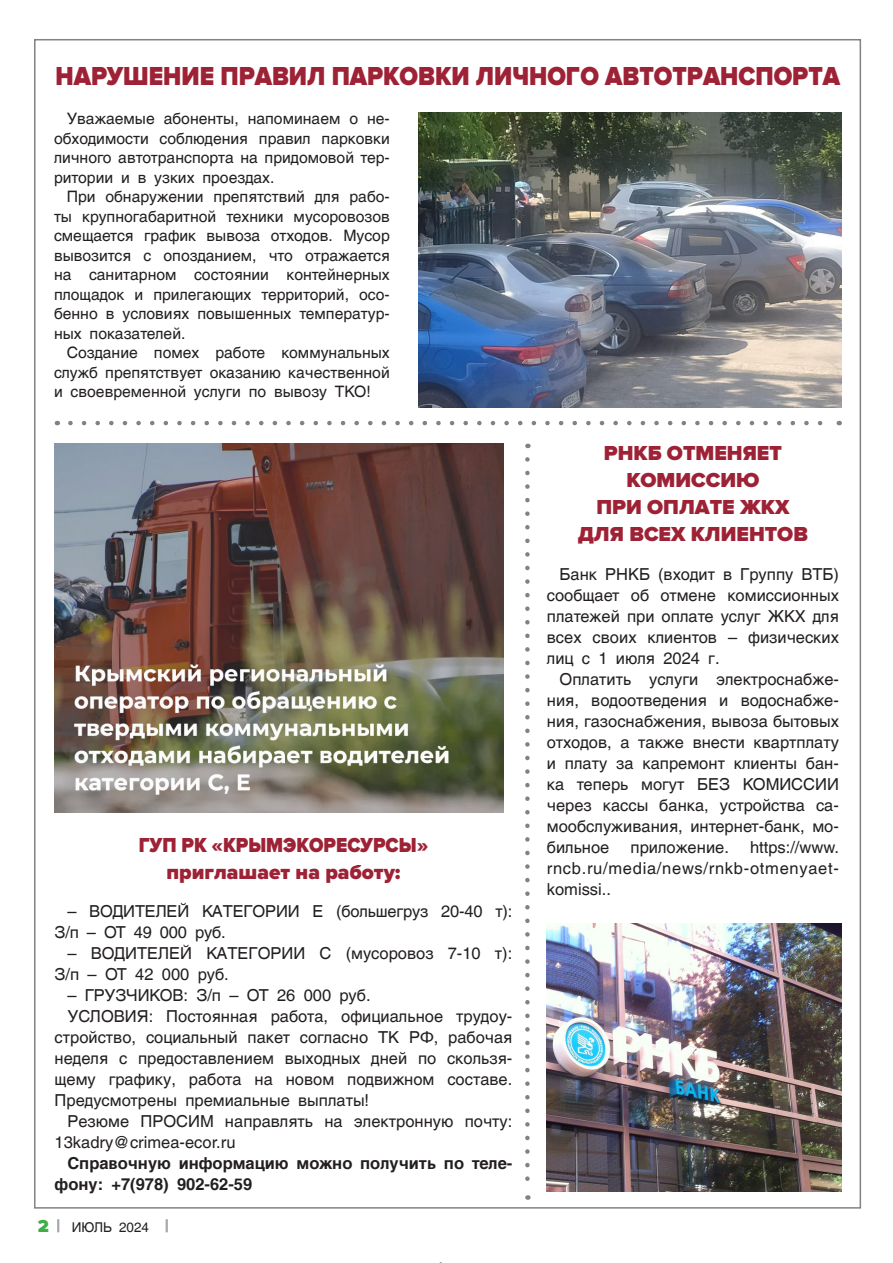
<style>
.page{position:relative;width:893px;height:1263px;background:#fff}
.page>*{position:absolute;margin:0;border:0;box-sizing:border-box;transform-origin:0 0}
.t1{font:900 27px "Proxima Nova";color:#9e2235;scale:.9 1}
.t2{font:900 21px/27px "Proxima Nova";color:#9e2235;text-align:center}
.t3{font:900 21px/27px "Proxima Nova";color:#9e2235;text-align:center;scale:.9 1}
.t4{font:900 18px "Proxima Nova";color:#40ae49}
.t5{font:16.5px/21px "AG Helvetica";color:#231f20;text-align:justify}
.t6{font:700 16.5px/21px "AG Helvetica";color:#231f20}
.t7{font:15.75px/19.5px "AG Helvetica";color:#231f20;text-align:justify}
.t8{font:13.5px "AG Helvetica";color:#231f20}
</style>
<div class="page">
<svg style="left:57px;top:1219px;width:2px;height:13px"></svg>
<svg style="left:166px;top:1219px;width:2px;height:13px"></svg>
<svg style="left:525px;top:459px;width:5px;height:741px"></svg>
<svg style="left:70px;top:421px;width:753px;height:4px"></svg>
<img style="left:54px;top:444px;width:449px;height:369px">
<img style="left:547px;top:923px;width:294px;height:268px">
<img style="left:419px;top:113px;width:422px;height:294px">
<h1 class="t1" style="left:56px;top:60px;width:873px">НАРУШЕНИЕ ПРАВИЛ ПАРКОВКИ ЛИЧНОГО АВТОТРАНСПОРТА</h1>
<p class="t7" style="left:54px;top:109px;width:337px;text-indent:13px">Уважаемые абоненты, напоминаем о не&shy;обходимости соблюдения правил парковки личного автотранспорта на придомовой тер&shy;ритории и в узких проездах.</p>
<p class="t7" style="left:54px;top:187px;width:337px;text-indent:13px">При обнаружении препятствий для рабо&shy;ты крупногабаритной техники мусоровозов смещается график вывоза отходов. Мусор вывозится с опозданием, что отражается на санитарном состоянии контейнерных площадок и прилегающих территорий, осо&shy;бенно в условиях повышенных температур&shy;ных показателей.</p>
<p class="t7" style="left:54px;top:343px;width:337px;text-indent:13px">Создание помех работе коммунальных служб препятствует оказанию качественной и своевременной услуги по вывозу ТКО!</p>
<p class="t3" style="left:139px;top:832px;width:323px">ГУП РК «КРЫМЭКОРЕСУРСЫ» приглашает на работу:</p>
<p class="t5" style="left:55px;top:900px;width:459px;text-indent:13px">– ВОДИТЕЛЕЙ КАТЕГОРИИ Е (большегруз 20-40 т):<br>З/п – ОТ 49 000 руб.</p>
<p class="t5" style="left:55px;top:942px;width:459px;text-indent:13px">– ВОДИТЕЛЕЙ КАТЕГОРИИ С (мусоровоз 7-10 т):<br>З/п – ОТ 42 000 руб.</p>
<p class="t5" style="left:67px;top:984px;width:305px">– ГРУЗЧИКОВ: З/п – ОТ 26 000 руб.</p>
<p class="t5" style="left:67px;top:1005px;width:446px">УСЛОВИЯ: Постоянная работа, официальное трудоу-</p>
<p class="t5" style="left:55px;top:1026px;width:459px">стройство, социальный пакет согласно ТК РФ, рабочая</p>
<p class="t5" style="left:55px;top:1047px;width:459px">неделя с предоставлением выходных дней по скользя-</p>
<p class="t5" style="left:55px;top:1068px;width:459px">щему графику, работа на новом подвижном составе.</p>
<p class="t5" style="left:55px;top:1089px;width:316px">Предусмотрены премиальные выплаты!</p>
<p class="t5" style="left:67px;top:1110px;width:446px">Резюме ПРОСИМ направлять на электронную почту:</p>
<p class="t5" style="left:55px;top:1131px;width:182px">13kadry@crimea-ecor.ru</p>
<p class="t6" style="left:55px;top:1152px;width:459px;text-indent:13px">Справочную информацию можно получить по теле&shy;фону: +7(978) 902-62-59</p>
<p class="t4" style="left:38px;top:1216px;width:13px">2</p>
<p class="t8" style="left:72px;top:1220px;width:79px">ИЮЛЬ 2024</p>
<p class="t2" style="left:578px;top:440px;width:232px">РНКБ ОТМЕНЯЕТ<br>КОМИССИЮ<br>ПРИ ОПЛАТЕ ЖКХ<br>ДЛЯ ВСЕХ КЛИЕНТОВ</p>
<p class="t5" style="left:547px;top:564px;width:294px;text-indent:13px">Банк РНКБ (входит в Группу ВТБ) сообщает об отмене комиссионных платежей при оплате услуг ЖКХ для всех своих клиентов – физических лиц с 1 июля 2024 г.</p>
<p class="t5" style="left:547px;top:669px;width:294px;text-indent:13px">Оплатить услуги электроснабже&shy;ния, водоотведения и водоснабже&shy;ния, газоснабжения, вывоза бытовых отходов, а также внести квартплату и плату за капремонт клиенты бан&shy;ка теперь могут БЕЗ КОМИССИИ через кассы банка, устройства са&shy;мообслуживания, интернет-банк, мо&shy;бильное</p>
<p class="t5" style="left:547px;top:837px;width:294px;text-indent:203px">https://www. rncb.ru/media/news/rnkb-otmenyaet&shy;komissi..</p>
<p class="t5" style="left:630px;top:837px;width:100px">приложение.</p>
</div>
